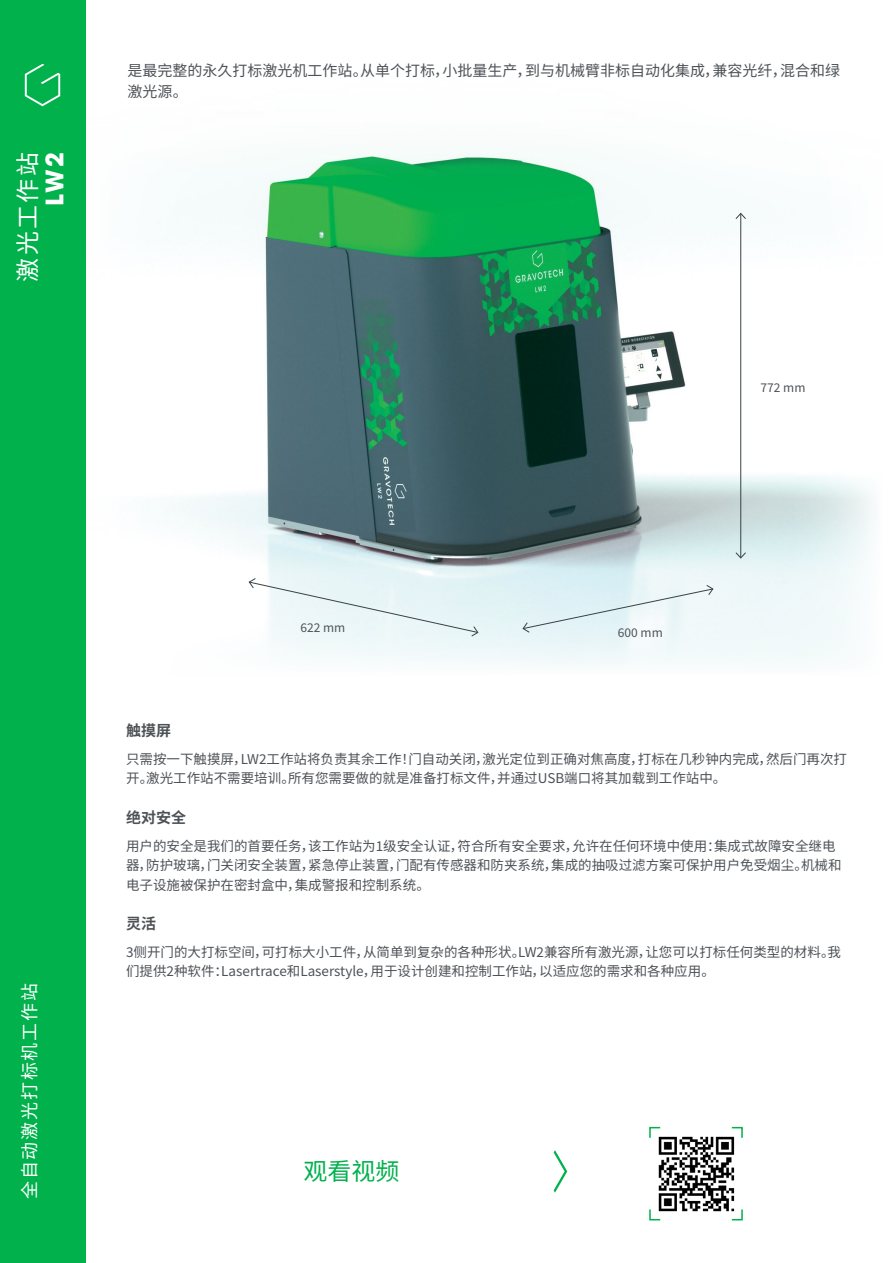
<style>
.page{position:relative;width:893px;height:1263px;background:#fff}
.page>*{position:absolute;margin:0;border:0;box-sizing:border-box;transform-origin:0 0}
.t1{font:24px "Noto Sans SC";letter-spacing:.1em;color:#fff}
.t2{font:24px "Noto Sans SC";color:#00b14c}
.t3{font:700 24px "Avant Garde";color:#fff}
.t4{font:18px "Noto Sans SC";letter-spacing:.1em;color:#fff}
.t5{font:15px/21px "Noto Sans SC";color:#4d5257}
.t6{font:700 15px "Noto Sans SC";color:#4d5257}
.t7{font:13.5px/19.5px "Noto Sans SC";color:#4d5257}
.t8{font:12px "Noto Sans SC";color:#4d5257}
</style>
<div class="page">
<img style="left:85px;top:72px;width:788px;height:604px">
<div style="left:0;top:0;width:85px;height:1263px;background:#00b14c"></div>
<svg style="left:25px;top:64px;width:35px;height:42px"></svg>
<svg style="left:554px;top:1150px;width:13px;height:43px"></svg>
<svg style="left:522px;top:584px;width:192px;height:49px"></svg>
<svg style="left:248px;top:577px;width:231px;height:60px"></svg>
<hr style="left:740px;top:213px;width:1px;height:345px;background:#384247">
<svg style="left:735px;top:212px;width:12px;height:8px"></svg>
<svg style="left:735px;top:552px;width:12px;height:7px"></svg>
<svg style="left:649px;top:1126px;width:12px;height:12px"></svg>
<svg style="left:649px;top:1209px;width:12px;height:12px"></svg>
<svg style="left:731px;top:1126px;width:12px;height:12px"></svg>
<svg style="left:731px;top:1209px;width:12px;height:12px"></svg>
<img style="left:656px;top:1133px;width:80px;height:80px">
<h1 class="t1" style="left:14px;top:282px;width:131px;rotate:-90deg">激光工作站</h1>
<h1 class="t3" style="left:39px;top:206px;width:55px;rotate:-90deg">LW2</h1>
<p class="t5" style="left:128px;top:60px;width:714px">是最完整的永久打标激光机工作站。从单个打标，小批量生产，到与机械臂非标自动化集成，兼容光纤，混合和绿激光源。</p>
<p class="t8" style="left:760px;top:381px;width:46px">772 mm</p>
<h2 class="t4" style="left:19px;top:1199px;width:217px;rotate:-90deg">全自动激光打标机工作站</h2>
<p class="t8" style="left:300px;top:620px;width:46px">622 mm</p>
<p class="t8" style="left:618px;top:626px;width:46px">600 mm</p>
<p class="t6" style="left:126px;top:722px;width:46px">触摸屏</p>
<p class="t7" style="left:126px;top:749px;width:723px">只需按一下触摸屏，LW2工作站将负责其余工作！门自动关闭，激光定位到正确对焦高度，打标在几秒钟内完成，然后门再次打开。激光工作站不需要培训。所有您需要做的就是准备打标文件，并通过USB端口将其加载到工作站中。</p>
<p class="t6" style="left:126px;top:808px;width:61px">绝对安全</p>
<p class="t7" style="left:126px;top:836px;width:717px">用户的安全是我们的首要任务，该工作站为1级安全认证，符合所有安全要求，允许在任何环境中使用：集成式故障安全继电器，防护玻璃，门关闭安全装置，紧急停止装置，门配有传感器和防夹系统，集成的抽吸过滤方案可保护用户免受烟尘。机械和电子设施被保护在密封盒中，集成警报和控制系统。</p>
<p class="t6" style="left:126px;top:915px;width:31px">灵活</p>
<p class="t7" style="left:126px;top:942px;width:717px">3侧开门的大打标空间，可打标大小工件，从简单到复杂的各种形状。LW2兼容所有激光源，让您可以打标任何类型的材料。我们提供2种软件：Lasertrace和Laserstyle，用于设计创建和控制工作站，以适应您的需求和各种应用。</p>
<h1 class="t2" style="left:303px;top:1158px;width:97px">观看视频</h1>
</div>
